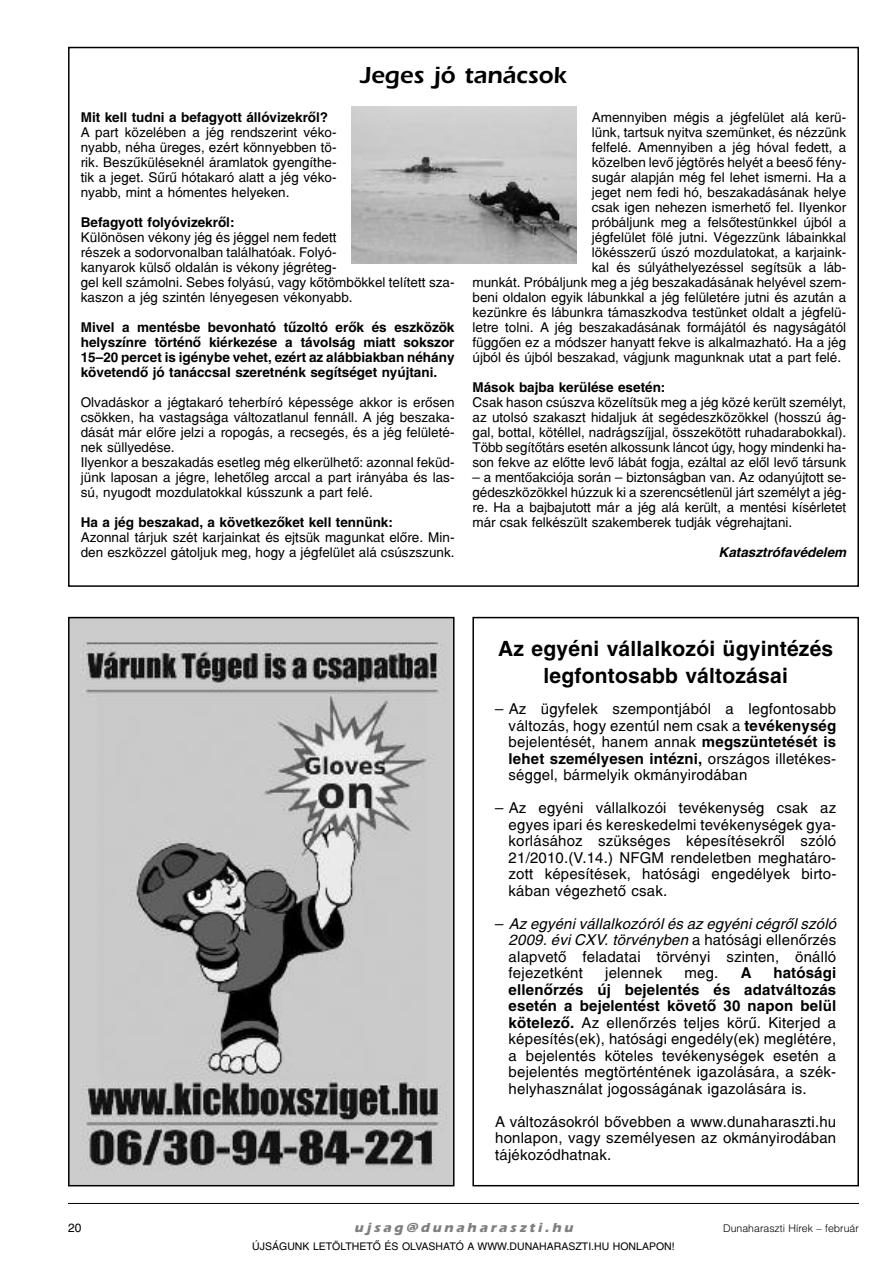
<style>
.page{position:relative;width:893px;height:1263px;background:#fff}
.page>*{position:absolute;margin:0;border:0;box-sizing:border-box;transform-origin:0 0}
.t1{font:900 24px "H Erie";color:#000}
.t2{font:700 21px/27px "H Switzerland";letter-spacing:.01em;color:#000;text-align:center}
.t3{font:15px/16.5px "H Switzerland";letter-spacing:.01em;color:#000;text-align:justify}
.t4{font:700 15px "H Switzerland";color:#000}
.t5{font:13.5px/15px "H Switzerland";color:#000;text-align:justify}
.t6{font:700 13.5px/15px "H Switzerland";color:#000;text-align:justify}
.t7{font:italic 700 13.5px "H Erie";color:#808080}
.t8{font:italic 700 13.5px "H Switzerland";color:#000}
.t9{font:12px "H Switzerland";color:#000}
.t10{font:10.5px "H Switzerland";color:#000}
.t11{font:300 10.5px "H Switzerland";color:#000}
.s1{font-weight:700}
.s2{font-style:italic}
</style>
<div class="page">
<img style="left:352px;top:107px;width:225px;height:156px">
<img style="left:71px;top:620px;width:380px;height:563px">
<div style="left:68px;top:617px;width:386px;height:569px;border:2px solid #000"></div>
<hr style="left:68px;top:1203px;width:791px;height:1px;background:#000">
<div style="left:472px;top:617px;width:387px;height:569px;border:2px solid #000"></div>
<h1 class="t1" style="left:360px;top:60px;width:208px">Jeges jó tanácsok</h1>
<p class="t6" style="left:81px;top:109px;width:249px">Mit kell tudni a befagyott állóvizekrõl?</p>
<p class="t5" style="left:81px;top:124px;width:257px">A part közelében a jég rendszerint véko&shy;nyabb, néha üreges, ezért könnyebben tö&shy;rik. Beszûküléseknél áramlatok gyengíthe&shy;tik a jeget. Sûrû hótakaró alatt a jég véko&shy;nyabb, mint a hómentes helyeken.</p>
<p class="t6" style="left:81px;top:214px;width:155px">Befagyott folyóvizekrõl:</p>
<p class="t5" style="left:81px;top:229px;width:375px;text-align:left">Különösen vékony jég és jéggel nem fedett<br>részek a sodorvonalban találhatóak. Folyó-<br>kanyarok külsõ oldalán is vékony jégréteg-<br>gel kell számolni. Sebes folyású, vagy kõtömbökkel telített sza&shy;kaszon a jég szintén lényegesen vékonyabb.</p>
<p class="t6" style="left:81px;top:319px;width:375px">Mivel a mentésbe bevonható tûzoltó erõk és eszközök helyszínre történõ kiérkezése a távolság miatt sokszor 15–20 percet is igénybe vehet, ezért az alábbiakban néhány követendõ jó tanáccsal szeretnénk segítséget nyújtani.</p>
<p class="t5" style="left:81px;top:394px;width:375px;text-align:left">Olvadáskor a jégtakaró teherbíró képessége akkor is erõsen csökken, ha vastagsága változatlanul fennáll. A jég beszaka&shy;dását már elõre jelzi a ropogás, a recsegés, és a jég felületé&shy;nek süllyedése.<br>Ilyenkor a beszakadás esetleg még elkerülhetõ: azonnal feküd&shy;jünk laposan a jégre, lehetõleg arccal a part irányába és las&shy;sú, nyugodt mozdulatokkal kússzunk a part felé.</p>
<p class="t6" style="left:81px;top:514px;width:314px">Ha a jég beszakad, a következõket kell tennünk:</p>
<p class="t5" style="left:81px;top:529px;width:375px">Azonnal tárjuk szét karjainkat és ejtsük magunkat elõre. Min&shy;den eszközzel gátoljuk meg, hogy a jégfelület alá csúszszunk.</p>
<p class="t5" style="left:592px;top:109px;width:256px">Amennyiben mégis a jégfelület alá kerü-</p>
<p class="t5" style="left:592px;top:124px;width:256px">lünk, tartsuk nyitva szemünket, és nézzünk</p>
<p class="t5" style="left:592px;top:139px;width:256px">felfelé. Amennyiben a jég hóval fedett, a</p>
<p class="t5" style="left:592px;top:154px;width:256px">közelben levõ jégtörés helyét a beesõ fény-</p>
<p class="t5" style="left:592px;top:169px;width:256px">sugár alapján még fel lehet ismerni. Ha a</p>
<p class="t5" style="left:592px;top:184px;width:256px">jeget nem fedi hó, beszakadásának helye</p>
<p class="t5" style="left:592px;top:199px;width:256px">csak igen nehezen ismerhetõ fel. Ilyenkor</p>
<p class="t5" style="left:592px;top:214px;width:256px">próbáljunk meg a felsõtestünkkel újból a</p>
<p class="t5" style="left:592px;top:229px;width:256px">jégfelület fölé jutni. Végezzünk lábainkkal</p>
<p class="t5" style="left:592px;top:244px;width:256px">lökésszerû úszó mozdulatokat, a karjaink-</p>
<p class="t5" style="left:592px;top:259px;width:256px">kal és súlyáthelyezéssel segítsük a láb-</p>
<p class="t5" style="left:472px;top:274px;width:375px">munkát. Próbáljunk meg a jég beszakadásának helyével szem-</p>
<p class="t5" style="left:472px;top:289px;width:375px">beni oldalon egyik lábunkkal a jég felületére jutni és azután a</p>
<p class="t5" style="left:472px;top:304px;width:375px">kezünkre és lábunkra támaszkodva testünket oldalt a jégfelü-</p>
<p class="t5" style="left:472px;top:319px;width:375px">letre tolni. A jég beszakadásának formájától és nagyságától</p>
<p class="t5" style="left:472px;top:334px;width:375px">függõen ez a módszer hanyatt fekve is alkalmazható. Ha a jég</p>
<p class="t5" style="left:472px;top:349px;width:370px">újból és újból beszakad, vágjunk magunknak utat a part felé.</p>
<p class="t6" style="left:472px;top:379px;width:194px">Mások bajba kerülése esetén:</p>
<p class="t5" style="left:472px;top:394px;width:375px">Csak hason csúszva közelítsük meg a jég közé került személyt, az utolsó szakaszt hidaljuk át segédeszközökkel (hosszú ág&shy;gal, bottal, kötéllel, nadrágszíjjal, összekötött ruhadarabokkal).<br>Több segítõtárs esetén alkossunk láncot úgy, hogy mindenki ha&shy;son fekve az elõtte levõ lábát fogja, ezáltal az elõl levõ társunk</p>
<p class="t5" style="left:472px;top:469px;width:375px">– a mentõakciója során – biztonságban van. Az odanyújtott se&shy;gédeszközökkel húzzuk ki a szerencsétlenül járt személyt a jég&shy;re. Ha a bajbajutott már a jég alá került, a mentési kísérletet már csak felkészült szakemberek tudják végrehajtani.</p>
<p class="t8" style="left:719px;top:544px;width:129px">Katasztrófavédelem</p>
<h2 class="t2" style="left:498px;top:634px;width:337px">Az egyéni vállalkozói ügyintézés legfontosabb változásai</h2>
<p class="t3" style="left:509px;top:701px;width:329px;text-indent:-13px">– Az ügyfelek szempontjából a legfontosabb változás, hogy ezentúl nem csak a <span class="s1">tevékenység </span>bejelentését, hanem annak <span class="s1">megszüntetését is lehet személyesen intézni,</span> országos illetékes&shy;séggel, bármelyik okmányirodában</p>
<p class="t3" style="left:509px;top:800px;width:329px;text-indent:-13px">– Az egyéni vállalkozói tevékenység csak az egyes ipari és kereskedelmi tevékenységek gya&shy;korlásához szükséges képesítésekről szóló 21/2010.(V.14.) NFGM rendeletben meghatáro&shy;zott képesítések, hatósági engedélyek birto&shy;kában végezhető csak.</p>
<p class="t3" style="left:509px;top:915px;width:329px;text-indent:-13px">– <span class="s2">Az egyéni vállalkozóról és az egyéni cégről szóló 2009. évi CXV. törvényben</span> a hatósági ellenőrzés alapvető feladatai törvényi szinten, önálló fejezetként</p>
<p class="t3" style="left:509px;top:965px;width:329px;text-indent:265px"><span class="s1">hatósági ellenőrzés új bejelentés és adatváltozás esetén a bejelentést követő 30 napon belül kötelező.</span> Az ellenőrzés teljes körű. Kiterjed a képesítés(ek), hatósági engedély(ek) meglétére, a bejelentés köteles tevékenységek esetén a bejelentés megtörténtének igazolására, a szék&shy;helyhasználat jogosságának igazolására is.</p>
<p class="t3" style="left:495px;top:1113px;width:342px">A változásokról bővebben a www.dunaharaszti.hu honlapon, vagy személyesen az okmányirodában tájékozódhatnak.</p>
<p class="t3" style="left:605px;top:965px;width:59px">jelennek</p>
<p class="t3" style="left:685px;top:965px;width:35px">meg.</p>
<p class="t4" style="left:741px;top:964px;width:12px">A</p>
<p class="t9" style="left:68px;top:1220px;width:15px">20</p>
<p class="t7" style="left:354px;top:1219px;width:224px">uj sag@dunaharaszti.hu</p>
<p class="t11" style="left:723px;top:1221px;width:137px">Dunaharaszti Hírek – február</p>
<p class="t10" style="left:252px;top:1240px;width:424px">ÚJSÁGUNK LETÖLTHETÕ ÉS OLVASHATÓ A WWW.DUNAHARASZTI.HU HONLAPON!</p>
</div>
